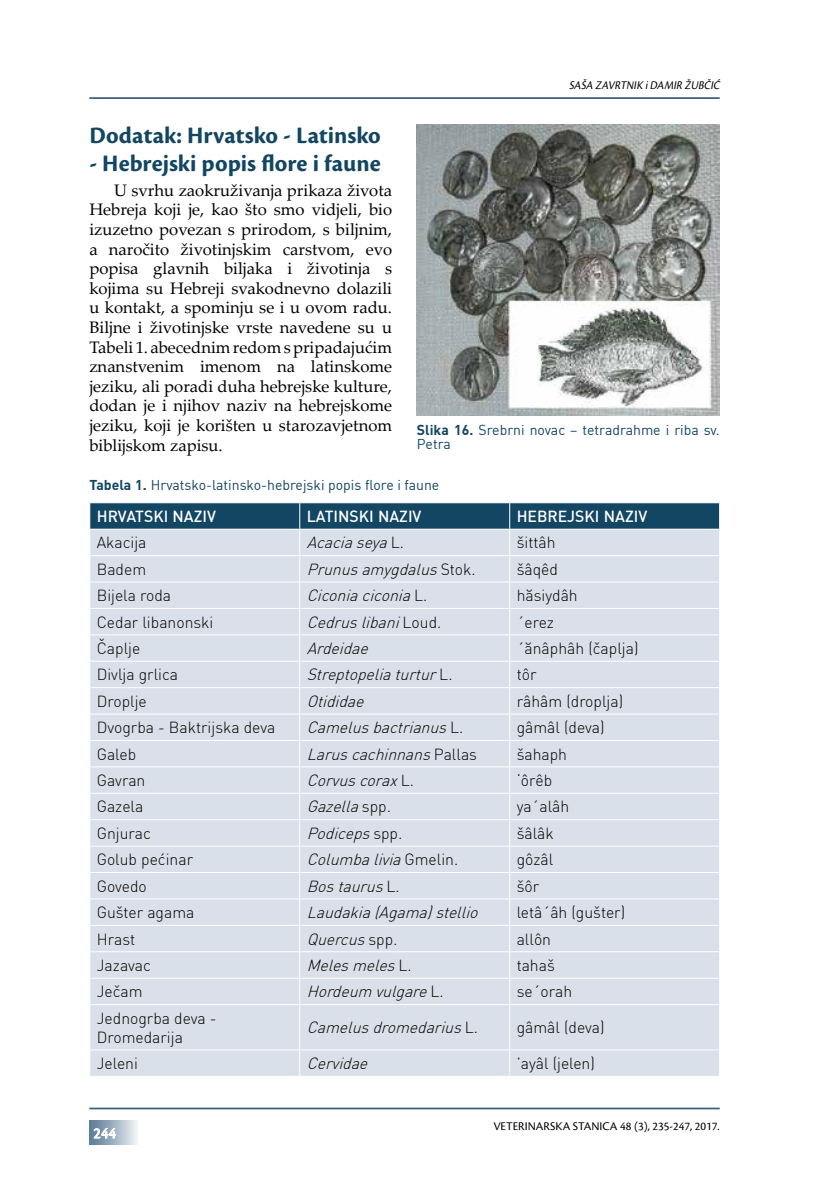
<style>
.page{position:relative;width:819px;height:1191px;background:#fff}
.page>*{position:absolute;margin:0;border:0;box-sizing:border-box;transform-origin:0 0}
.t1{font:700 24.5px "Cronos Pro";color:#124662}
.t2{font:16.62px/19.6px "Palatino Linotype";color:#000;text-align:justify}
.t3{font:15.75px/18.9px "DIN Lt";color:#000}
.t4{font:italic 15.75px "DIN Lt";color:#000}
.t5{font:700 15.75px "DINLT";color:#fff}
.t6{font:15.75px "Cronos Pro";color:#fff}
.t7{font:14px/14.9px "DIN";color:#124662}
.t8{font:12.25px "Cronos Pro";color:#000}
.t9{font:italic 12.25px "Cronos Pro";color:#000;scale:.9 1}
.s1{font-weight:700}
.s2{font-style:normal}
</style>
<div class="page">
<hr style="left:89px;top:1107px;width:630px;height:2px;background:#3a617d">
<hr style="left:89px;top:97px;width:630px;height:2px;background:#3a617d">
<div style="left:89px;top:1120px;width:50px;height:25px;background:linear-gradient(to right,#547592,#f0f3f6)"></div>
<svg style="left:93px;top:1126px;width:23px;height:13px"></svg>
<img style="left:417px;top:124px;width:302px;height:291px">
<div style="left:90px;top:1005px;width:629px;height:70px;background:#dae0e9"></div>
<svg style="left:89px;top:503px;width:631px;height:501px;background:#d1d9e3"></svg>
<hr style="left:299px;top:1005px;width:1px;height:44px;background:#fff">
<hr style="left:509px;top:1005px;width:1px;height:44px;background:#fff">
<hr style="left:89px;top:1049px;width:211px;height:1px;background:#fff">
<hr style="left:300px;top:1049px;width:209px;height:1px;background:#fff">
<svg style="left:299px;top:1050px;width:1px;height:25px"></svg>
<hr style="left:509px;top:1049px;width:211px;height:1px;background:#fff">
<svg style="left:509px;top:1050px;width:1px;height:25px"></svg>
<p class="t9" style="left:569px;top:78px;width:172px">SAŠA ZAVRTNIK IDAMIR ŽUBČIĆ</p>
<h1 class="t1" style="left:89px;top:121px;width:293px">Dodatak: Hrvatsko - Latinsko</h1>
<h1 class="t1" style="left:89px;top:149px;width:293px">- Hebrejski popis flore i faune</h1>
<p class="t2" style="left:89px;top:180px;width:304px;text-indent:25px">U svrhu zaokruživanja prikaza života Hebreja koji je, kao što smo vidjeli, bio izuzetno povezan s prirodom, s biljnim, a naročito životinjskim carstvom, evo popisa glavnih biljaka i životinja s kojima su Hebreji svakodnevno dolazili u kontakt, a spominju se i u ovom radu.<br>Biljne i životinjske vrste navedene su u Tabeli 1. abecednim redom s pripadajućim znanstvenim imenom na latinskome jeziku, ali poradi duha hebrejske kulture, dodan je i njihov naziv na hebrejskome jeziku, koji je korišten u starozavjetnom biblijskom zapisu.</p>
<p class="t7" style="left:417px;top:421px;width:304px"><span class="s1">Slika 16.</span> Srebrni novac – tetradrahme i riba sv.<br>Petra</p>
<p class="t7" style="left:89px;top:477px;width:351px"><span class="s1">Tabela 1.</span> Hrvatsko-latinsko-hebrejski popis flore i faune</p>
<p class="t5" style="left:97px;top:506px;width:121px">HRVATSKI NAZIV</p>
<p class="t5" style="left:307px;top:506px;width:116px">LATINSKI NAZIV</p>
<p class="t5" style="left:516px;top:506px;width:132px">HEBREJSKI NAZIV</p>
<p class="t3" style="left:97px;top:533px;width:51px">Akacija</p>
<p class="t4" style="left:307px;top:532px;width:99px">Acaciaseya<span class="s2">L .</span></p>
<p class="t3" style="left:516px;top:533px;width:40px">šittâh</p>
<p class="t3" style="left:97px;top:559px;width:51px">Badem</p>
<p class="t4" style="left:307px;top:558px;width:170px">Prunusamygdalus<span class="s2">S t o k .</span></p>
<p class="t3" style="left:516px;top:559px;width:43px">šâqêd</p>
<p class="t3" style="left:97px;top:585px;width:76px">Bijela roda</p>
<p class="t4" style="left:307px;top:585px;width:122px">Ciconiaciconia<span class="s2">L .</span></p>
<p class="t3" style="left:516px;top:585px;width:63px">hăsiydâh</p>
<p class="t3" style="left:97px;top:612px;width:118px">Cedar libanonski</p>
<p class="t4" style="left:307px;top:611px;width:136px">Cedruslibani<span class="s2">L o u d .</span></p>
<p class="t3" style="left:516px;top:612px;width:39px">´erez</p>
<p class="t3" style="left:97px;top:638px;width:45px">Čaplje</p>
<p class="t4" style="left:307px;top:638px;width:68px">Ardeidae</p>
<p class="t3" style="left:516px;top:638px;width:123px">´ănâphâh (čaplja)</p>
<p class="t3" style="left:97px;top:665px;width:83px">Divlja grlica</p>
<p class="t4" style="left:307px;top:664px;width:147px">Streptopeliaturtur<span class="s2">L .</span></p>
<p class="t3" style="left:516px;top:665px;width:21px">tôr</p>
<p class="t3" style="left:97px;top:691px;width:52px">Droplje</p>
<p class="t4" style="left:307px;top:690px;width:63px">Otididae</p>
<p class="t3" style="left:516px;top:691px;width:108px">râhâm (droplja)</p>
<p class="t3" style="left:97px;top:717px;width:180px">Dvogrba - Baktrijska deva</p>
<p class="t4" style="left:307px;top:717px;width:158px">Camelusbactrianus<span class="s2">L .</span></p>
<p class="t3" style="left:516px;top:717px;width:89px">gâmâl (deva)</p>
<p class="t3" style="left:97px;top:744px;width:41px">Galeb</p>
<p class="t4" style="left:307px;top:743px;width:172px">Laruscachinnans<span class="s2">P a l l a s</span></p>
<p class="t3" style="left:516px;top:744px;width:52px">šahaph</p>
<p class="t3" style="left:97px;top:770px;width:50px">Gavran</p>
<p class="t4" style="left:307px;top:770px;width:109px">Corvuscorax<span class="s2">L .</span></p>
<p class="t3" style="left:516px;top:770px;width:37px">‘ôrêb</p>
<p class="t3" style="left:97px;top:797px;width:48px">Gazela</p>
<p class="t4" style="left:307px;top:796px;width:91px">Gazella<span class="s2">s p p</span> .</p>
<p class="t3" style="left:516px;top:797px;width:54px">ya´alâh</p>
<p class="t3" style="left:97px;top:823px;width:56px">Gnjurac</p>
<p class="t4" style="left:307px;top:823px;width:102px">Podiceps<span class="s2">s p p</span> .</p>
<p class="t3" style="left:516px;top:823px;width:39px">šâlâk</p>
<p class="t3" style="left:97px;top:849px;width:98px">Golub pećinar</p>
<p class="t4" style="left:307px;top:849px;width:153px">Columbalivia<span class="s2">G m e l i n .</span></p>
<p class="t3" style="left:516px;top:849px;width:38px">gôzâl</p>
<p class="t3" style="left:97px;top:876px;width:52px">Govedo</p>
<p class="t4" style="left:307px;top:875px;width:94px">Bostaurus<span class="s2">L .</span></p>
<p class="t3" style="left:516px;top:876px;width:24px">šôr</p>
<p class="t3" style="left:97px;top:902px;width:99px">Gušter agama</p>
<p class="t4" style="left:307px;top:902px;width:177px">Laudakia(Agama)stellio</p>
<p class="t3" style="left:516px;top:902px;width:110px">letâ´âh (gušter)</p>
<p class="t3" style="left:97px;top:929px;width:40px">Hrast</p>
<p class="t4" style="left:307px;top:928px;width:97px">Quercus<span class="s2">s p p</span> .</p>
<p class="t3" style="left:516px;top:929px;width:36px">allôn</p>
<p class="t3" style="left:97px;top:955px;width:56px">Jazavac</p>
<p class="t4" style="left:307px;top:955px;width:106px">Melesmeles<span class="s2">L .</span></p>
<p class="t3" style="left:516px;top:955px;width:40px">tahaš</p>
<p class="t3" style="left:97px;top:981px;width:47px">Ječam</p>
<p class="t4" style="left:307px;top:981px;width:138px">Hordeum vulgare<span class="s2">L .</span></p>
<p class="t3" style="left:516px;top:981px;width:57px">se´orah</p>
<p class="t3" style="left:97px;top:1008px;width:121px">Jednogrba deva -<br>Dromedarija</p>
<p class="t4" style="left:307px;top:1017px;width:173px">Camelusdromedarius<span class="s2">L .</span></p>
<p class="t3" style="left:516px;top:1017px;width:89px">gâmâl (deva)</p>
<p class="t3" style="left:97px;top:1053px;width:43px">Jeleni</p>
<p class="t4" style="left:307px;top:1053px;width:67px">Cervidae</p>
<p class="t3" style="left:516px;top:1053px;width:80px">’ayâl (jelen)</p>
<p class="t6" style="left:93px;top:1124px;width:24px">244</p>
<p class="t8" style="left:493px;top:1119px;width:33px">VETERINAR</p>
<p class="t8" style="left:550px;top:1119px;width:35px">SKA STANI</p>
<p class="t8" style="left:602px;top:1119px;width:119px">CA 48 (3), 235-247, 2017.</p>
</div>
